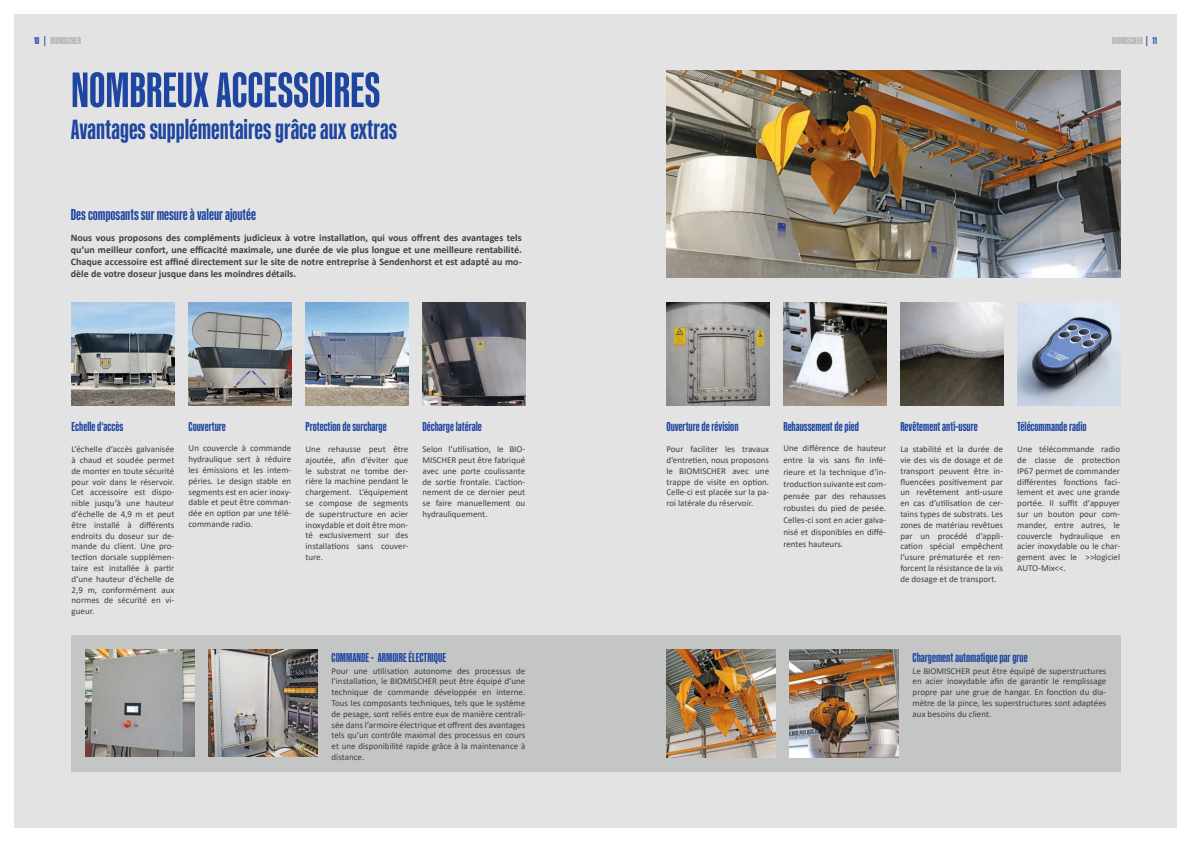
<style>
.page{position:relative;width:1191px;height:842px;background:#fff}
.page>*{position:absolute;margin:0;border:0;box-sizing:border-box;transform-origin:0 0}
.t1{font:700 50px "Kaneda Gothic";color:#1e45a0}
.t2{font:700 28px "Kaneda Gothic";color:#1e45a0}
.t3{font:700 16px "Kaneda Gothic";color:#1e45a0}
.t4{font:700 13px "Kaneda Gothic";color:#1e45a0}
.t5{font:700 10px/12px "Calibri";color:#40403f;text-align:justify}
.t6{font:700 10px "Kaneda Gothic";color:#afafb0}
.t7{font:9px/10.8px "Calibri";color:#40403f;text-align:justify}
.s1{color:#1e45a0}
</style>
<div class="page">
<div style="left:14px;top:14px;width:1162px;height:814px;background:#e3e3e3"></div>
<img style="left:189px;top:302px;width:102px;height:103px">
<img style="left:72px;top:302px;width:102px;height:103px">
<div style="left:71px;top:635px;width:1049px;height:136px;background:#c4c5c5"></div>
<img style="left:305px;top:302px;width:103px;height:103px">
<img style="left:422px;top:302px;width:103px;height:103px">
<img style="left:85px;top:649px;width:109px;height:108px">
<img style="left:208px;top:649px;width:109px;height:108px">
<img style="left:783px;top:302px;width:103px;height:103px">
<img style="left:1017px;top:302px;width:103px;height:103px">
<img style="left:900px;top:302px;width:103px;height:103px">
<img style="left:666px;top:71px;width:454px;height:207px">
<img style="left:666px;top:649px;width:109px;height:108px">
<img style="left:789px;top:649px;width:109px;height:108px">
<img style="left:666px;top:302px;width:103px;height:103px">
<p class="t6" style="left:34px;top:35px;width:49px"><span class="s1">10 |</span> BIOMISCHER</p>
<p class="t6" style="left:1112px;top:35px;width:46px">BIOMISCHER <span class="s1">| 11</span></p>
<h1 class="t1" style="left:71px;top:62px;width:310px">NOMBREUX ACCESSOIRES</h1>
<h2 class="t2" style="left:71px;top:114px;width:327px">Avantages supplémentaires grâce aux extras</h2>
<h3 class="t3" style="left:71px;top:205px;width:187px">Des composants sur mesure à valeur ajoutée</h3>
<p class="t5" style="left:71px;top:231px;width:452px">Nous vous proposons des compléments judicieux à votre installation, qui vous offrent des avantages tels qu‘un meilleur confort, une efficacité maximale, une durée de vie plus longue et une meilleure rentabilité.<br>Chaque accessoire est affiné directement sur le site de notre entreprise à Sendenhorst et est adapté au mo&shy;dèle de votre doseur jusque dans les moindres détails.</p>
<h3 class="t4" style="left:72px;top:419px;width:53px">Echelle d‘accès</h3>
<p class="t7" style="left:72px;top:443px;width:104px">L‘échelle d‘accès galvanisée à chaud et soudée permet de monter en toute sécurité pour voir dans le réservoir.<br>Cet accessoire est dispo&shy;nible jusqu‘à une hauteur d‘échelle de 4,9 m et peut être installé à différents endroits du doseur sur de&shy;mande du client. Une pro&shy;tection dorsale supplémen&shy;taire est installée à partir d‘une hauteur d‘échelle de 2,9 m, conformément aux normes de sécurité en vi&shy;gueur.</p>
<h3 class="t4" style="left:189px;top:419px;width:39px">Couverture</h3>
<p class="t7" style="left:189px;top:443px;width:104px">Un couvercle à commande hydraulique sert à réduire les émissions et les intem&shy;péries. Le design stable en segments est en acier inoxy&shy;dable et peut être comman&shy;dée en option par une télé&shy;commande radio.</p>
<h3 class="t4" style="left:305px;top:419px;width:83px">Protection de surcharge</h3>
<p class="t7" style="left:305px;top:443px;width:104px">Une rehausse peut être ajoutée, afin d‘éviter que le substrat ne tombe der&shy;rière la machine pendant le chargement. L‘équipement se compose de segments de superstructure en acier inoxydable et doit être mon&shy;té exclusivement sur des installations sans couver&shy;ture.</p>
<h3 class="t4" style="left:422px;top:419px;width:61px">Décharge latérale</h3>
<p class="t7" style="left:422px;top:443px;width:104px">Selon l‘utilisation, le BIO-MISCHER peut être fabriqué avec une porte coulissante de sortie frontale. L‘action&shy;nement de ce dernier peut se faire manuellement ou hydrauliquement.</p>
<h3 class="t4" style="left:331px;top:650px;width:116px">COMMANDE - ARMOIRE ÉLECTRIQUE</h3>
<p class="t7" style="left:331px;top:665px;width:195px">Pour une utilisation autonome des processus de l‘installation, le BIOMISCHER peut être équipé d‘une technique de commande développée en interne.<br>Tous les composants techniques, tels que le système de pesage, sont reliés entre eux de manière centrali&shy;sée dans l‘armoire électrique et offrent des avantages tels qu‘un contrôle maximal des processus en cours et une disponibilité rapide grâce à la maintenance à distance.</p>
<h3 class="t4" style="left:666px;top:419px;width:74px">Ouverture de révision</h3>
<p class="t7" style="left:666px;top:443px;width:104px">Pour faciliter les travaux d‘entretien, nous proposons le BIOMISCHER avec une trappe de visite en option.<br>Celle-ci est placée sur la pa&shy;roi latérale du réservoir.</p>
<h3 class="t4" style="left:783px;top:419px;width:77px">Rehaussement de pied</h3>
<p class="t7" style="left:783px;top:442px;width:104px;line-height:12px">Une différence de hauteur entre la vis sans fin infé&shy;rieure et la technique d‘in&shy;troduction suivante est com&shy;pensée par des rehausses robustes du pied de pesée.<br>Celles-ci sont en acier galva&shy;nisé et disponibles en diffé&shy;rentes hauteurs.</p>
<h3 class="t4" style="left:900px;top:419px;width:79px">Revêtement anti-usure</h3>
<p class="t7" style="left:900px;top:443px;width:104px">La stabilité et la durée de vie des vis de dosage et de transport peuvent être in&shy;fluencées positivement par un revêtement anti-usure en cas d‘utilisation de cer&shy;tains types de substrats. Les zones de matériau revêtues par un procédé d‘appli&shy;cation spécial empêchent l‘usure prématurée et ren&shy;forcent la résistance de la vis de dosage et de transport.</p>
<h3 class="t4" style="left:1017px;top:419px;width:71px">Télécommande radio</h3>
<p class="t7" style="left:1017px;top:443px;width:104px">Une télécommande radio de classe de protection IP67 permet de commander différentes fonctions faci&shy;lement et avec une grande portée. Il suffit d‘appuyer sur un bouton pour com&shy;mander, entre autres, le couvercle hydraulique en acier inoxydable ou le char&shy;gement avec le &gt;&gt;logiciel AUTO-Mix&lt;&lt;.</p>
<h3 class="t4" style="left:912px;top:650px;width:117px">Chargement automatique par grue</h3>
<p class="t7" style="left:912px;top:665px;width:195px">Le BIOMISCHER peut être équipé de superstructures en acier inoxydable afin de garantir le remplissage propre par une grue de hangar. En fonction du dia&shy;mètre de la pince, les superstructures sont adaptées aux besoins du client.</p>
</div>
